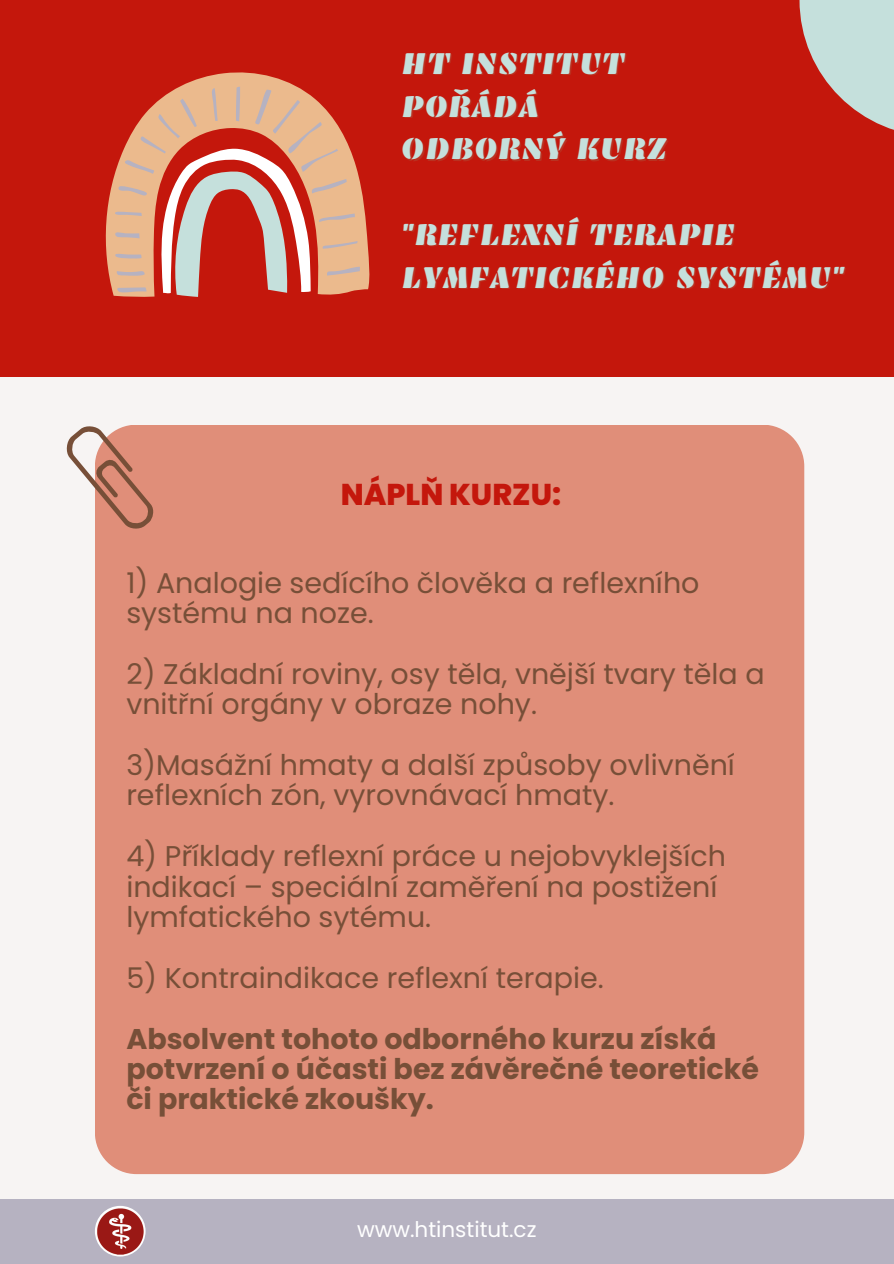
<style>
.page{position:relative;width:894px;height:1264px;background:#fff}
.page>*{position:absolute;margin:0;border:0;box-sizing:border-box;transform-origin:0 0}
.t1{font:31.35px/42.8px "Emblema One";color:#c5e0dc}
.t2{font:800 30px "Poppins";color:#c4170c}
.t3{font:28.5px/30.3px "Poppins";color:#774f38}
.t4{font:700 28.5px/30.3px "Poppins";color:#774f38}
.t5{font:21.45px "Poppins";color:#fff}
.s1{color:rgb(170 91 66/.4)}
</style>
<div class="page">
<div style="left:0;top:0;width:893px;height:1263px;background:#f7f4f3"></div>
<div style="left:0;top:0;width:893px;height:376px;background:#c4170c"></div>
<div style="left:95px;top:425px;width:709px;height:749px;background:#e08e79"></div>
<svg style="left:66px;top:425px;width:89px;height:105px"></svg>
<div style="left:0;top:1198px;width:893px;height:65px;background:#b6b2c1"></div>
<svg style="left:106px;top:72px;width:263px;height:224px"></svg>
<svg style="left:160px;top:293px;width:150px;height:3px"></svg>
<svg style="left:113px;top:87px;width:247px;height:206px"></svg>
<img style="left:95px;top:1205px;width:50px;height:51px;border-radius:50%">
<svg style="left:799px;top:0;width:94px;height:130px;fill:#c5e0dc"></svg>
<h4 class="t1" style="left:401px;top:42px;width:226px">HT INSTITUT</h4>
<h3 class="t1" style="left:401px;top:85px;width:140px">POŘÁDÁ</h3>
<p class="t1" style="left:401px;top:128px;width:269px">ODBORNÝ <span class="s1">KURZ</span></p>
<p class="t1" style="left:401px;top:213px;width:445px">"REFLEXNÍ TERAPIE<br>LYMFATICKÉHO SYSTÉMU"</p>
<p class="t2" style="left:341px;top:473px;width:222px">NÁPLŇ KURZU:</p>
<h2 class="t3" style="left:126px;top:567px;width:574px">1) Analogie sedícího člověka a reflexního systému na noze.</h2>
<h2 class="t3" style="left:126px;top:658px;width:639px">2) Základní roviny, osy těla, vnější tvary těla a vnitřní orgány v obraze nohy.</h2>
<p class="t3" style="left:126px;top:750px;width:610px">3)Masážní hmaty a další způsoby ovlivnění reflexních zón, vyrovnávací hmaty.</p>
<h1 class="t3" style="left:126px;top:841px;width:601px">4) Příklady reflexní práce u nejobvyklejších indikací – speciální zaměření na postižení lymfatického sytému.</h1>
<h4 class="t3" style="left:126px;top:962px;width:478px">5) Kontraindikace reflexní terapie.</h4>
<h4 class="t4" style="left:126px;top:1023px;width:634px">Absolvent tohoto odborného kurzu získá potvrzení o účasti bez závěrečné teoretické či praktické zkoušky.</h4>
<h4 class="t5" style="left:357px;top:1214px;width:181px">www.htinstitut.cz</h4>
</div>
